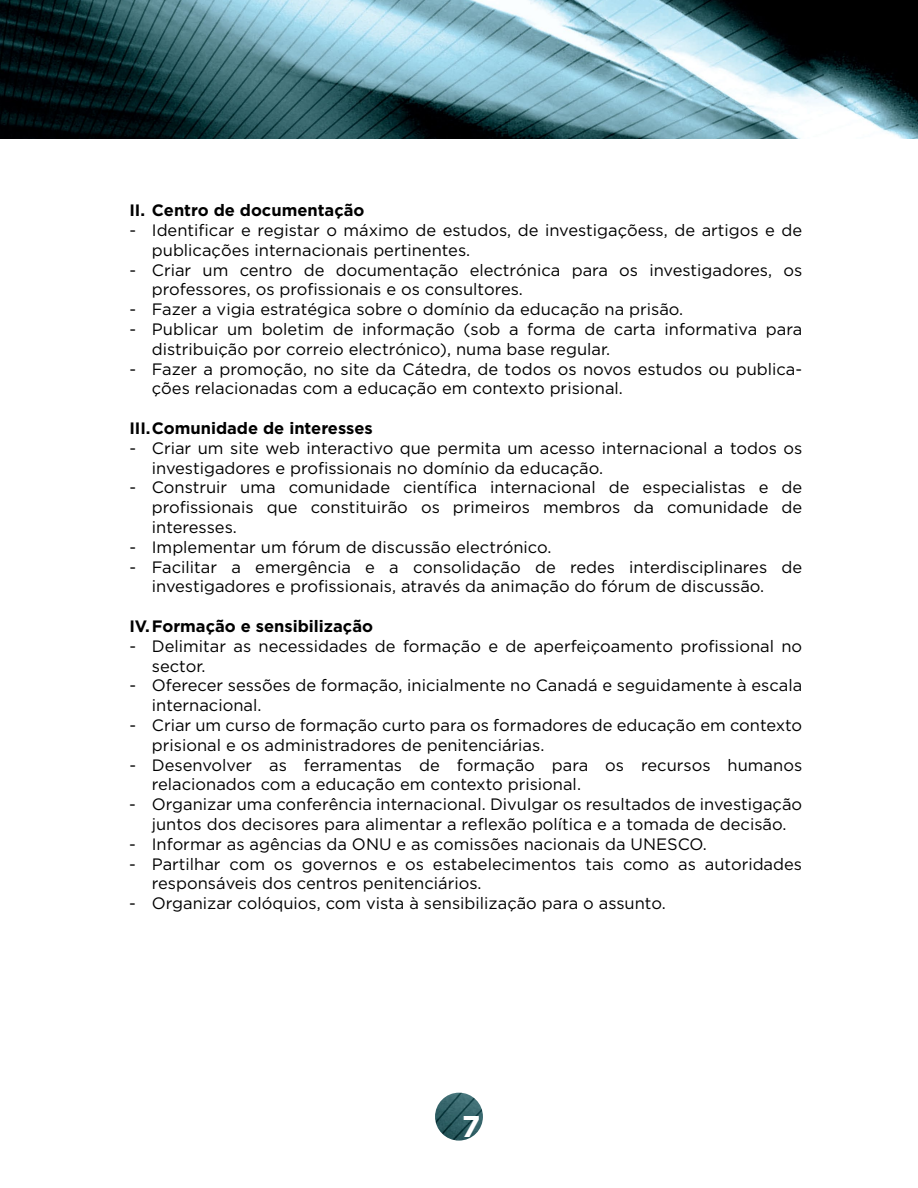
<style>
.page{position:relative;width:918px;height:1188px;background:#fff}
.page>*{position:absolute;margin:0;border:0;box-sizing:border-box;transform-origin:0 0}
.t1{font:700 30px "Gotham";color:#fff}
.t2{font:16.5px/19.8px "Gotham";color:#000}
.t3{font:700 16.5px "Gotham";color:#000}
</style>
<div class="page">
<img style="left:435px;top:1093px;width:48px;height:48px;border-radius:24px">
<img style="left:0;top:0;width:918px;height:138px">
<p class="t3" style="left:129px;top:201px;width:237px">II. Centro de documentação</p>
<p class="t2" style="left:152px;top:220px;width:652px;text-indent:-23px">- I dentificar e registar o máximo de estudos, de investigaçõess, de artigos e de publicações internacionais pertinentes.</p>
<p class="t2" style="left:152px;top:260px;width:652px;text-indent:-22px">- Criar um centro de documentação electrónica para os investigadores, os professores, os profissionais e os consultores.</p>
<p class="t2" style="left:129px;top:299px;width:555px">- Fazer a vigia estratégica sobre o domínio da educação na prisão.</p>
<p class="t2" style="left:152px;top:319px;width:652px;text-indent:-23px">- Publicar um boletim de informação (sob a forma de carta informativa para distribuição por correio electrónico), numa base regular.</p>
<p class="t2" style="left:152px;top:359px;width:652px;text-indent:-23px">- Fazer a promoção, no site da Cátedra, de todos os novos estudos ou publica&shy;ções relacionadas com a educação em contexto prisional.</p>
<p class="t3" style="left:129px;top:419px;width:245px">III. Comunidade de interesses</p>
<p class="t2" style="left:152px;top:438px;width:652px;text-indent:-23px">- Criar um site web interactivo que permita um acesso internacional a todos os investigadores e profissionais no domínio da educação.</p>
<p class="t2" style="left:152px;top:477px;width:652px;text-align:justify;text-indent:-23px">- Construir uma comunidade científica internacional de especialistas e de profissionais que constituirão os primeiros membros da comunidade de interesses.</p>
<p class="t2" style="left:129px;top:537px;width:424px">- I mplementar um fórum de discussão electrónico.</p>
<p class="t2" style="left:152px;top:557px;width:652px;text-indent:-23px">- Facilitar a emergência e a consolidação de redes interdisciplinares de investigadores e profissionais, através da animação do fórum de discussão.</p>
<p class="t3" style="left:129px;top:617px;width:245px">IV. Formação e sensibilização</p>
<p class="t2" style="left:152px;top:636px;width:652px;text-indent:-23px">- Delimitar as necessidades de formação e de aperfeiçoamento profissional no sector.</p>
<p class="t2" style="left:152px;top:675px;width:652px;text-indent:-22px">- Oferecer sessões de formação, inicialmente no Canadá e seguidamente à escala internacional.</p>
<p class="t2" style="left:152px;top:715px;width:652px;text-indent:-23px">- Criar um curso de formação curto para os formadores de educação em contexto prisional e os administradores de penitenciárias.</p>
<p class="t2" style="left:152px;top:755px;width:652px;text-indent:-22px">- Desenvolver as ferramentas de formação para os recursos humanos relacionados com a educação em contexto prisional.</p>
<p class="t2" style="left:129px;top:794px;width:674px;text-align:center">- Organizar uma conferência internacional. Divulgar os resultados de investigação juntos dos decisores para alimentar a reflexão política e a tomada de decisão.</p>
<p class="t2" style="left:129px;top:834px;width:527px">- I nformar as agências da ON U e as comissões nacionais da UNESCO</p>
<p class="t2" style="left:703px;top:834px;width:6px">.</p>
<p class="t2" style="left:152px;top:854px;width:652px;text-indent:-23px">- Partilhar com os governos e os estabelecimentos tais como as autoridades responsáveis dos centros penitenciários.</p>
<p class="t2" style="left:129px;top:893px;width:538px">- Organizar colóquios, com vista à sensibilização para o assunto.</p>
<h1 class="t1" style="left:462px;top:1109px;width:20px">7</h1>
</div>
